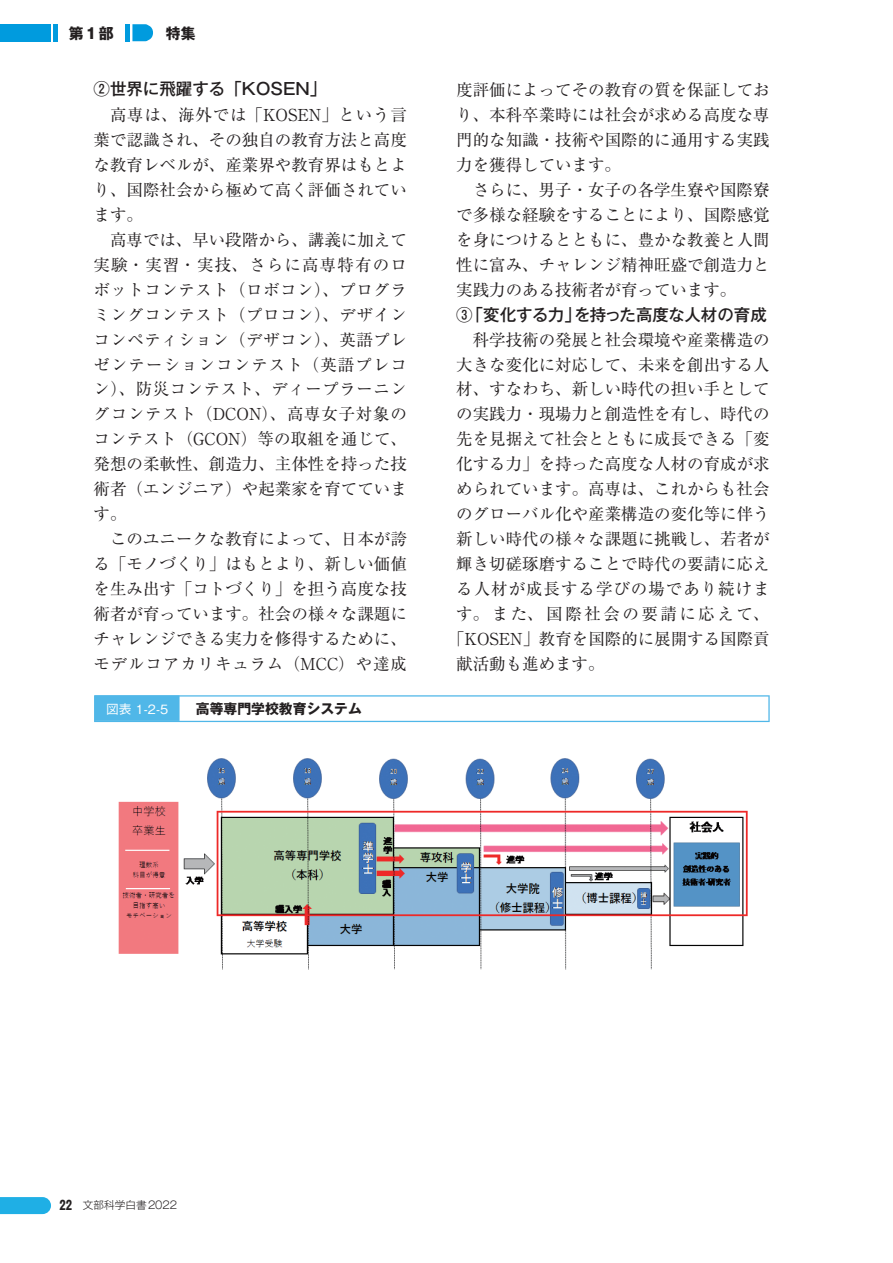
<style>
.page{position:relative;width:893px;height:1263px;background:#fff}
.page>*{position:absolute;margin:0;border:0;box-sizing:border-box;transform-origin:0 0}
.t1{font:16.5px/25px "Ryumin Pro";color:#231f20;text-align:justify}
.t2{font:500 16.5px "Gothic MB101 Pro";color:#231f20}
.t3{font:16.5px "Ryumin Pro";letter-spacing:.06em;color:#231f20}
.t4{font:16.5px "Ryumin Pro";letter-spacing:.155em;color:#231f20}
.t5{font:700 14.85px "Gothic MB101 Pro";color:#231f20}
.t6{font:700 13.8px "Gothic MB101 Pro";color:#231f20}
.t7{font:500 12.75px "Gothic BBB Pro";color:#fff}
.t8{font:300 10.65px "Gothic MB101 Pro";color:#231f20}
.s1{font-weight:700;font-size:12.75px}
</style>
<div class="page">
<svg style="left:0;top:1197px;width:51px;height:17px"></svg>
<div style="left:0;top:24px;width:51px;height:17px;background:#009bde"></div>
<hr style="left:54px;top:24px;width:4px;height:17px;background:#009bde">
<hr style="left:126px;top:24px;width:4px;height:17px;background:#009bde">
<svg style="left:132px;top:24px;width:21px;height:17px"></svg>
<hr style="left:94px;top:695px;width:676px;height:1px;background:#50b7e8">
<svg style="left:94px;top:696px;width:1px;height:25px"></svg>
<hr style="left:768px;top:696px;width:2px;height:25px;background:#50b7e8">
<hr style="left:94px;top:721px;width:676px;height:1px;background:#50b7e8">
<div style="left:95px;top:695px;width:85px;height:26px;background:#50b7e8"></div>
<img style="left:118px;top:758px;width:630px;height:211px">
<p class="t5" style="left:69px;top:21px;width:46px">第1部</p>
<p class="t5" style="left:166px;top:21px;width:31px">特集</p>
<p class="t2" style="left:94px;top:75px;width:234px">②世界に飛躍する「KOSEN」</p>
<p class="t1" style="left:94px;top:101px;width:315px;text-indent:16px">高専は、海外では「KOSEN」という言葉で認識され、その独自の教育方法と高度な教育レベルが、産業界や教育界はもとより、国際社会から極めて高く評価されています。</p>
<p class="t1" style="left:94px;top:226px;width:315px;text-indent:16px">高専では、早い段階から、講義に加えて実験・実習・実技、さらに高専特有のロボットコンテスト（ロボコン）、プログラミングコンテスト（プロコン）、デザインコンペティション（デザコン）、英語プレゼンテーションコンテスト（英語プレコン）、防災コンテスト、ディープラーニングコンテスト（DCON）、高専女子対象のコンテスト（GCON）等の取組を通じて、発想の柔軟性、創造力、主体性を持った技術者（エンジニア）や起業家を育てています。</p>
<p class="t1" style="left:94px;top:526px;width:315px;text-indent:16px">このユニークな教育によって、日本が誇る「モノづくり」はもとより、新しい価値を生み出す「コトづくり」を担う高度な技術者が育っています。社会の様々な課題にチャレンジできる実力を修得するために、モデルコアカリキュラム（MCC）や達成</p>
<p class="t7" style="left:106px;top:699px;width:63px">図表 1-2-5</p>
<p class="t6" style="left:196px;top:697px;width:167px">高等専門学校教育システム</p>
<p class="t1" style="left:456px;top:76px;width:315px">度評価によってその教育の質を保証しており、本科卒業時には社会が求める高度な専門的な知識・技術や国際的に通用する実践力を獲得しています。</p>
<p class="t1" style="left:456px;top:176px;width:315px;text-indent:16px">さらに、男子・女子の各学生寮や国際寮で多様な経験をすることにより、国際感覚を身につけるとともに、豊かな教養と人間性に富み、チャレンジ精神旺盛で創造力と実践力のある技術者が育っています。</p>
<p class="t2" style="left:456px;top:301px;width:312px">③「変化する力」を持った高度な人材の育成</p>
<p class="t1" style="left:473px;top:326px;width:298px">科学技術の発展と社会環境や産業構造の</p>
<p class="t1" style="left:456px;top:351px;width:315px">大きな変化に対応して、未来を創出する人</p>
<p class="t1" style="left:456px;top:376px;width:315px">材、すなわち、新しい時代の担い手として</p>
<p class="t1" style="left:456px;top:401px;width:315px">の実践力・現場力と創造性を有し、時代の</p>
<p class="t1" style="left:456px;top:426px;width:315px">先を見据えて社会とともに成長できる「変</p>
<p class="t1" style="left:456px;top:451px;width:315px">化する力」を持った高度な人材の育成が求</p>
<p class="t1" style="left:456px;top:476px;width:315px">められています。高専は、これからも社会</p>
<p class="t1" style="left:456px;top:501px;width:315px">のグローバル化や産業構造の変化等に伴う</p>
<p class="t1" style="left:456px;top:526px;width:315px">新しい時代の様々な課題に挑戦し、若者が</p>
<p class="t1" style="left:456px;top:550px;width:315px">輝き切磋琢磨することで時代の要請に応え</p>
<p class="t3" style="left:456px;top:576px;width:315px">る人材が成長する学びの場であり続けま</p>
<p class="t4" style="left:456px;top:601px;width:315px">す。また、国際社会の要請に応えて、</p>
<p class="t1" style="left:448px;top:625px;width:323px">「KOSEN」教育を国際的に展開する国際貢</p>
<p class="t1" style="left:456px;top:650px;width:150px">献活動も進めます。</p>
<p class="t8" style="left:60px;top:1196px;width:119px"><span class="s1">22</span>　文部科学白書2022</p>
</div>
